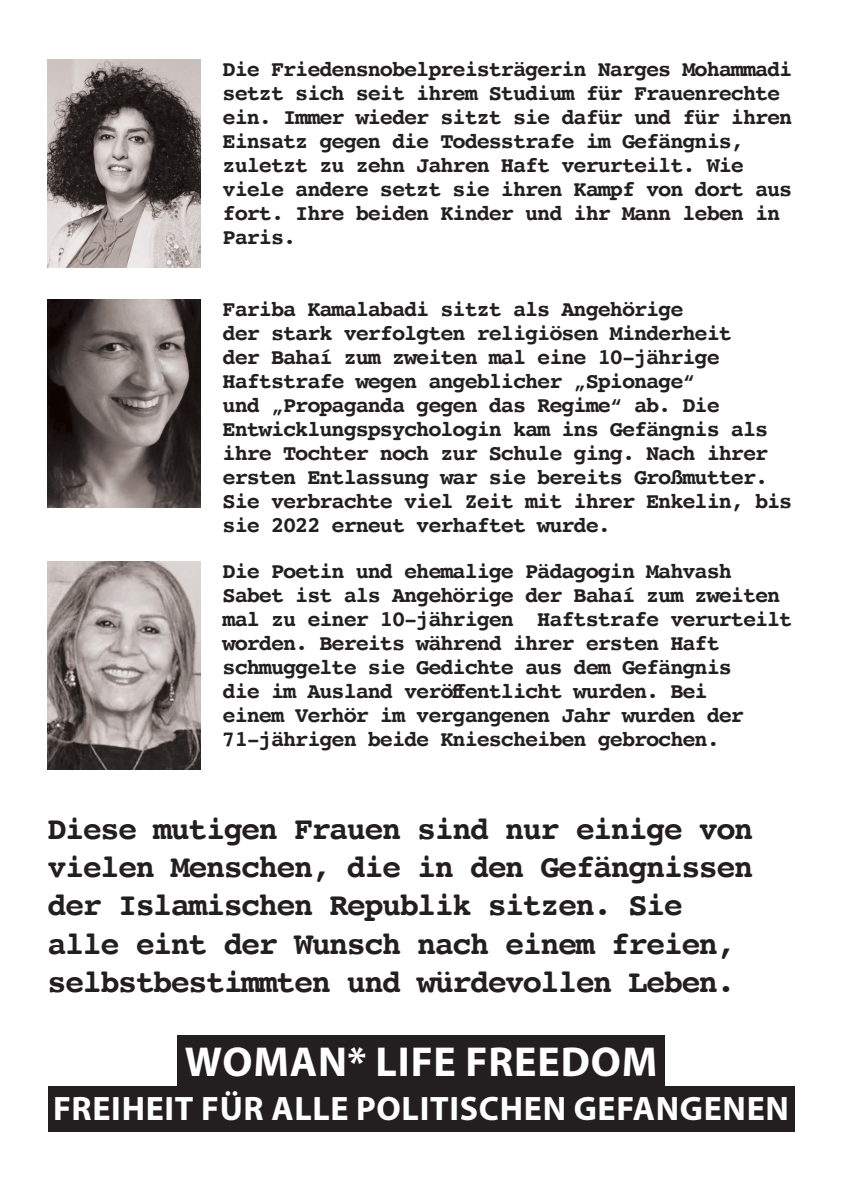
<style>
.page{position:relative;width:842px;height:1191px;background:#fff}
.page>*{position:absolute;margin:0;border:0;box-sizing:border-box;transform-origin:0 0}
.t1{font:700 42px "Myriad Pro";letter-spacing:.02em;color:#fff}
.t2{font:700 34px "Myriad Pro";letter-spacing:.02em;color:#fff}
.t3{font:700 32px/38.4px "Courier";letter-spacing:-.05em;color:#231f20}
.t4{font:700 22px/24px "Courier";letter-spacing:-.05em;color:#231f20}
</style>
<div class="page">
<div style="left:48px;top:1085px;width:746px;height:46px;background:#231f20"></div>
<div style="left:177px;top:1035px;width:488px;height:53px;background:#231f20"></div>
<img style="left:48px;top:60px;width:153px;height:208px">
<img style="left:48px;top:299px;width:153px;height:208px">
<img style="left:48px;top:561px;width:153px;height:209px">
<p class="t4" style="left:223px;top:56px;width:571px">Die Friedensnobelpreisträgerin Narges Mohammadi setzt sich seit ihrem Studium für Frauenrechte ein. Immer wieder sitzt sie dafür und für ihren Einsatz gegen die Todesstrafe im Gefängnis, zuletzt zu zehn Jahren Haft verurteilt. Wie viele andere setzt sie ihren Kampf von dort aus fort. Ihre beiden Kinder und ihr Mann leben in Paris.</p>
<p class="t4" style="left:223px;top:296px;width:571px">Fariba Kamalabadi sitzt als Angehörige<br>der stark verfolgten religiösen Minderheit<br>der Bahaí zum zweiten mal eine 10-jährige Haftstrafe wegen angeblicher „Spionage“<br>und „Propaganda gegen das Regime“ ab. Die Entwicklungspsychologin kam ins Gefängnis als ihre Tochter noch zur Schule ging. Nach ihrer ersten Entlassung war sie bereits Großmutter.<br>Sie verbrachte viel Zeit mit ihrer Enkelin, bis sie 2022 erneut verhaftet wurde.</p>
<p class="t4" style="left:223px;top:558px;width:571px">Die Poetin und ehemalige Pädagogin Mahvash Sabet ist als Angehörige der Bahaí zum zweiten mal zu einer 10-jährigen Haftstrafe verurteilt worden. Bereits während ihrer ersten Haft schmuggelte sie Gedichte aus dem Gefängnis<br>die im Ausland veröffentlicht wurden. Bei<br>einem Verhör im vergangenen Jahr wurden der 71-jährigen beide Kniescheiben gebrochen.</p>
<p class="t3" style="left:48px;top:808px;width:707px">Diese mutigen Frauen sind nur einige von vielen Menschen, die in den Gefängnissen der Islamischen Republik sitzen. Sie alle eint der Wunsch nach einem freien, selbstbestimmten und würdevollen Leben.</p>
<p class="t1" style="left:185px;top:1034px;width:474px">WOMAN* LIFE FREEDOM</p>
<p class="t2" style="left:53px;top:1086px;width:737px">FREIHEIT FÜR ALLE POLITISCHEN GEFANGENEN</p>
</div>
